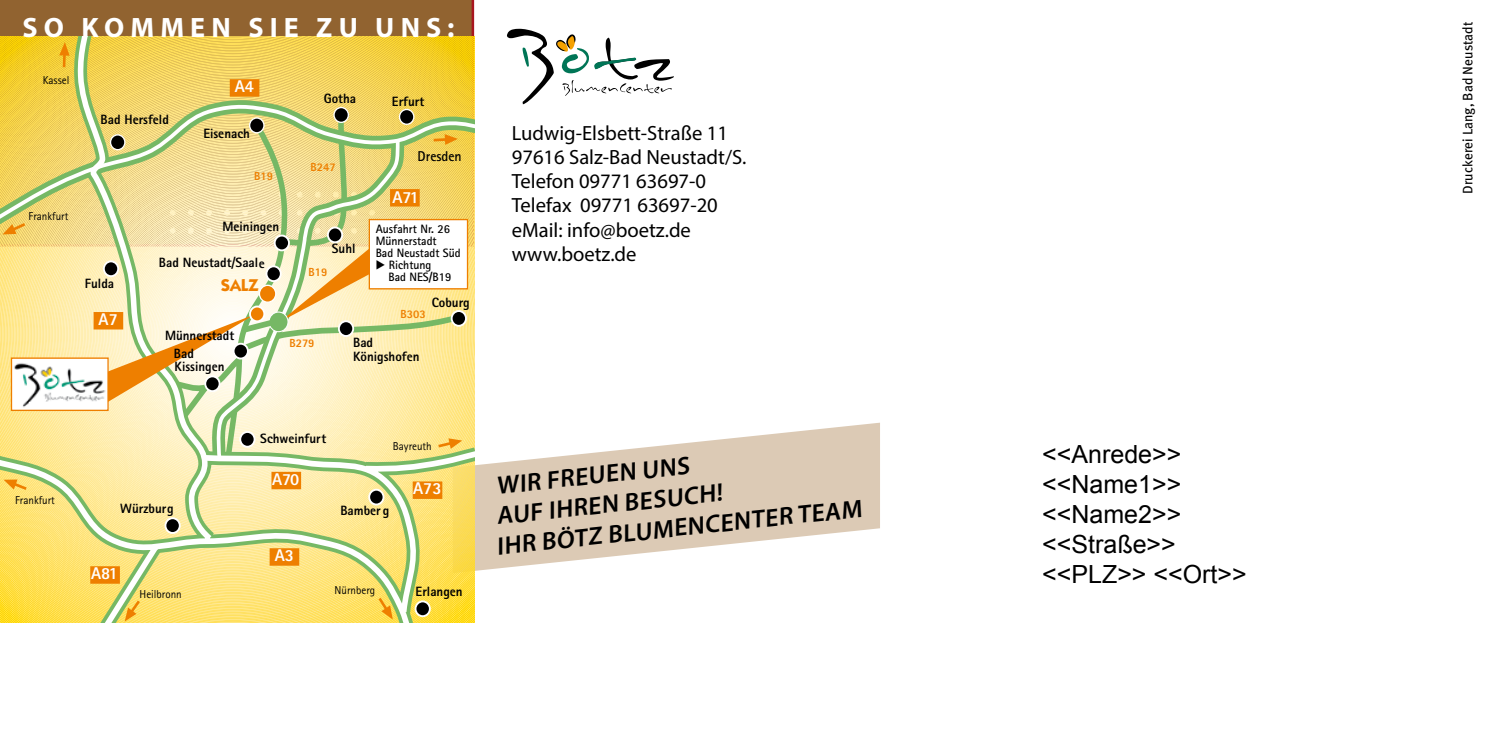
<style>
.page{position:relative;width:1489px;height:730px;background:#fff}
.page>*{position:absolute;margin:0;border:0;box-sizing:border-box;transform-origin:0 0}
.t1{font:700 28px "Myriad Pro";letter-spacing:.22em;color:#fff}
.t2{font:600 25.25px/30.5px "Myriad Pro";color:#000}
.t3{font:25px/30px "Arial";color:#000}
.t4{font:20.5px/24.2px "Myriad Pro";color:#000}
.t5{font:700 17.25px "Itc Kabel";color:#ee7f00}
.t6{font:800 17px "Rotis Sans Serif";color:#fff}
.t7{font:700 14.25px "Rotis Sans Serif";color:#000}
.t8{font:13.75px "Meta Plus";color:#000}
.t9{font:800 13.5px/13.5px "Rotis Sans Serif";color:#000}
.t10{font:700 12.25px "Rotis Sans Serif";color:#000}
.t11{font:800 11.75px "Rotis Sans Serif";color:#ee7f00}
.t12{font:11.5px "Rotis Sans Serif";color:#000}
</style>
<div class="page">
<svg style="left:474px;top:423px;width:406px;height:150px;fill:#dccab5"></svg>
<svg style="left:507px;top:29px;width:167px;height:75px"></svg>
<div style="left:0;top:0;width:474px;height:37px;background:#916330"></div>
<svg style="left:0;top:37px;width:420px;height:586px;background:#f5dd75"></svg>
<svg style="left:4px;top:479px;width:26px;height:13px"></svg>
<svg style="left:61px;top:529px;width:112px;height:94px;background:#eedf7d"></svg>
<svg style="left:376px;top:618px;width:17px;height:1px"></svg>
<svg style="left:59px;top:42px;width:11px;height:25px"></svg>
<div style="left:94px;top:312px;width:29px;height:17px;background:#ee7f00"></div>
<div style="left:230px;top:79px;width:29px;height:18px;background:#ee7f00;border:2px solid #ee7f00"></div>
<div style="left:90px;top:566px;width:30px;height:18px;background:#ee7f00;border:2px solid #ee7f00"></div>
<svg style="left:199px;top:482px;width:275px;height:136px;background:#f2de7f"></svg>
<svg style="left:0;top:100px;width:474px;height:145px;background:#e5d372"></svg>
<img style="left:13px;top:359px;width:91px;height:50px">
<div style="left:11px;top:357px;width:98px;height:54px;border:1px solid #ee7f00"></div>
<div style="left:29px;top:402px;width:76px;height:7px;background:#fff"></div>
<svg style="left:104px;top:111px;width:370px;height:371px;background:#e9dfa6"></svg>
<h1 class="t1" style="left:23px;top:9px;width:433px">SO KOMMEN SIE ZU UNS:</h1>
<p class="t8" style="left:1459px;top:194px;width:174px;rotate:-90deg">Druckerei Lang, Bad Neustadt</p>
<p class="t12" style="left:43px;top:73px;width:28px">Kassel</p>
<p class="t6" style="left:235px;top:76px;width:21px">A4</p>
<p class="t9" style="left:324px;top:92px;width:34px">Gotha</p>
<p class="t9" style="left:392px;top:94px;width:34px">Erfurt</p>
<p class="t9" style="left:101px;top:113px;width:70px">Bad Hersfeld</p>
<h3 class="t4" style="left:512px;top:120px;width:236px">Ludwig-Elsbett-Straße 11<br>97616 Salz-Bad Neustadt/S.<br>Telefon 09771 63697-0<br>Telefax 09771 63697-20 eMail: info@boetz.de www.boetz.de</h3>
<p class="t9" style="left:203px;top:127px;width:48px">Eisenach</p>
<p class="t7" style="left:417px;top:147px;width:46px">Dresden</p>
<p class="t11" style="left:310px;top:160px;width:27px">B247</p>
<p class="t11" style="left:254px;top:169px;width:20px">B19</p>
<p class="t6" style="left:392px;top:187px;width:28px">A71</p>
<p class="t12" style="left:29px;top:209px;width:41px">Frankfurt</p>
<p class="t9" style="left:222px;top:219px;width:58px">Meiningen</p>
<p class="t9" style="left:159px;top:256px;width:107px">Bad Neustadt/Saale</p>
<p class="t10" style="left:376px;top:221px;width:76px">Ausfahrt Nr. 26</p>
<p class="t10" style="left:376px;top:233px;width:62px">Münnerstadt</p>
<p class="t10" style="left:376px;top:245px;width:87px">Bad Neustadt Süd</p>
<p class="t10" style="left:389px;top:257px;width:44px">Richtung</p>
<p class="t10" style="left:388px;top:270px;width:64px">Bad NES/B19</p>
<p class="t9" style="left:332px;top:242px;width:25px">Suhl</p>
<p class="t11" style="left:308px;top:264px;width:20px">B19</p>
<p class="t9" style="left:85px;top:276px;width:31px">Fulda</p>
<p class="t5" style="left:221px;top:275px;width:39px">SALZ</p>
<p class="t12" style="left:15px;top:493px;width:41px">Frankfurt</p>
<p class="t6" style="left:99px;top:308px;width:21px">A7</p>
<p class="t9" style="left:174px;top:326px;width:62px;line-height:17.8px;text-indent:-9px">Münnerstadt<br>Bad</p>
<p class="t9" style="left:175px;top:359px;width:51px">Kissingen</p>
<p class="t11" style="left:289px;top:335px;width:27px">B279</p>
<p class="t9" style="left:260px;top:431px;width:67px">Schweinfurt</p>
<p class="t6" style="left:272px;top:468px;width:28px">A70</p>
<p class="t9" style="left:431px;top:295px;width:40px">Coburg</p>
<p class="t11" style="left:400px;top:307px;width:27px">B303</p>
<p class="t9" style="left:353px;top:336px;width:68px">Bad<br>Königshofen</p>
<p class="t12" style="left:393px;top:439px;width:40px">Bayreuth</p>
<p class="t6" style="left:413px;top:478px;width:30px">A73</p>
<p class="t9" style="left:120px;top:501px;width:55px">Würzburg</p>
<p class="t9" style="left:340px;top:503px;width:50px">Bamberg</p>
<p class="t6" style="left:91px;top:563px;width:28px">A81</p>
<p class="t6" style="left:275px;top:545px;width:21px">A3</p>
<p class="t12" style="left:140px;top:587px;width:44px">Heilbronn</p>
<p class="t12" style="left:334px;top:583px;width:42px">Nürnberg</p>
<p class="t9" style="left:415px;top:585px;width:49px">Erlangen</p>
<h2 class="t2" style="left:488px;top:470px;width:368px;rotate:-6deg">WIR FREUEN UNS<br>AUF IHREN BESUCH!<br>IHR BÖTZ BLUMENCENTER TEAM</h2>
<h3 class="t3" style="left:1042px;top:440px;width:206px">&lt;&lt;Anrede&gt;&gt; &lt;&lt;Name1&gt;&gt; &lt;&lt;Name2&gt;&gt; &lt;&lt;Straße&gt;&gt; &lt;&lt;PLZ&gt;&gt; &lt;&lt;Ort&gt;&gt;</h3>
</div>
